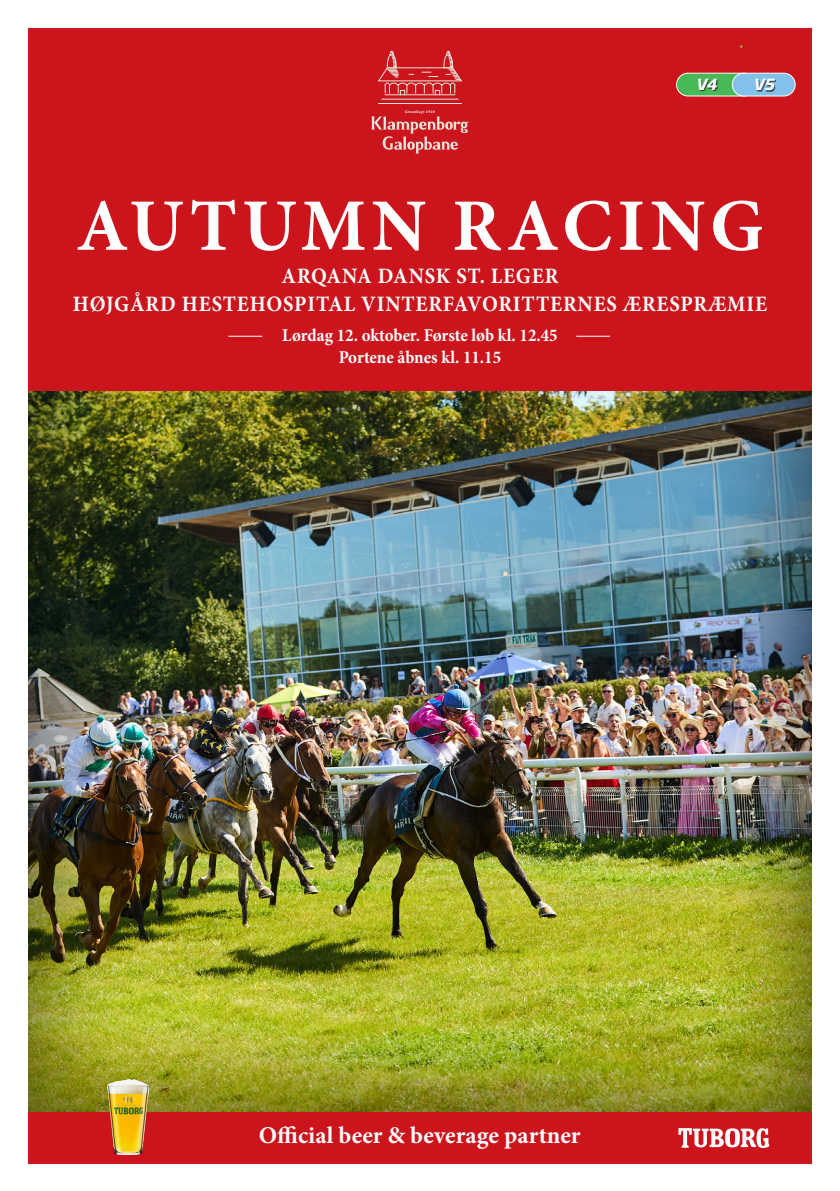
<style>
.page{position:relative;width:840px;height:1191px;background:#fff}
.page>*{position:absolute;margin:0;border:0;box-sizing:border-box;transform-origin:0 0}
.Rubrik{font:700 74px "Minion Pro";letter-spacing:.07em;color:#fff}
.t1{font:700 24px "Minion Pro";color:#fff}
.Rubrik-2{font:700 22px "Minion Pro";letter-spacing:.04em;color:#fff;scale:.94 1}
.Rubrik-3{font:700 18px "Minion Pro";letter-spacing:-.005em;color:#fff;scale:.94 1}
.t2{font:italic 700 15.2px "Soho Gothic Pro";color:#fff}
.t3{font:700 4px "Spinoza Pro";letter-spacing:.08em;color:#e8e2d8}
</style>
<div class="page">
<div style="left:22px;top:294px;width:791px;height:821px;background:#231f20;opacity:.75"></div>
<div style="left:28px;top:28px;width:783px;height:363px;background:#cb141c"></div>
<div style="left:28px;top:1112px;width:783px;height:51px;background:#cb141c"></div>
<hr style="left:381px;top:99px;width:77px;height:1px;background:#e8e2d8">
<hr style="left:378px;top:103px;width:83px;height:1px;background:#e8e2d8">
<svg style="left:371px;top:116px;width:97px;height:37px"></svg>
<svg style="left:377px;top:50px;width:85px;height:45px"></svg>
<svg style="left:678px;top:1128px;width:90px;height:20px"></svg>
<img style="left:108px;top:1079px;width:40px;height:75px">
<hr style="left:228px;top:336px;width:34px;height:1px;background:#fff">
<hr style="left:576px;top:336px;width:33px;height:1px;background:#fff">
<svg style="left:676px;top:72px;width:119px;height:25px"></svg>
<div style="left:755px;top:79px;width:20px;height:12px;background:#231f20;opacity:.75"></div>
<p class="t3" style="left:405px;top:110px;width:31px">Grundlagt 1910</p>
<p class="t2" style="left:695px;top:73px;width:23px">V4</p>
<p class="t2" style="left:752px;top:73px;width:23px">V5</p>
<p class="Rubrik" style="left:76px;top:174px;width:688px">AUTUMN RACING</p>
<p class="Rubrik-2" style="left:281px;top:261px;width:296px">ARQANA DANSK ST. LEGER</p>
<p class="Rubrik-2" style="left:73px;top:289px;width:739px">HØJGÅRD HESTEHOSPITAL VINTERFAVORITTERNES ÆRESPRÆMIE</p>
<p class="Rubrik-3" style="left:282px;top:323px;width:294px">Lørdag 12. oktober. Første løb kl. 12.45</p>
<p class="Rubrik-3" style="left:338px;top:345px;width:174px">Portene åbnes kl. 11.15</p>
<p class="t1" style="left:258px;top:1118px;width:323px">Official beer &amp; beverage partner</p>
</div>
